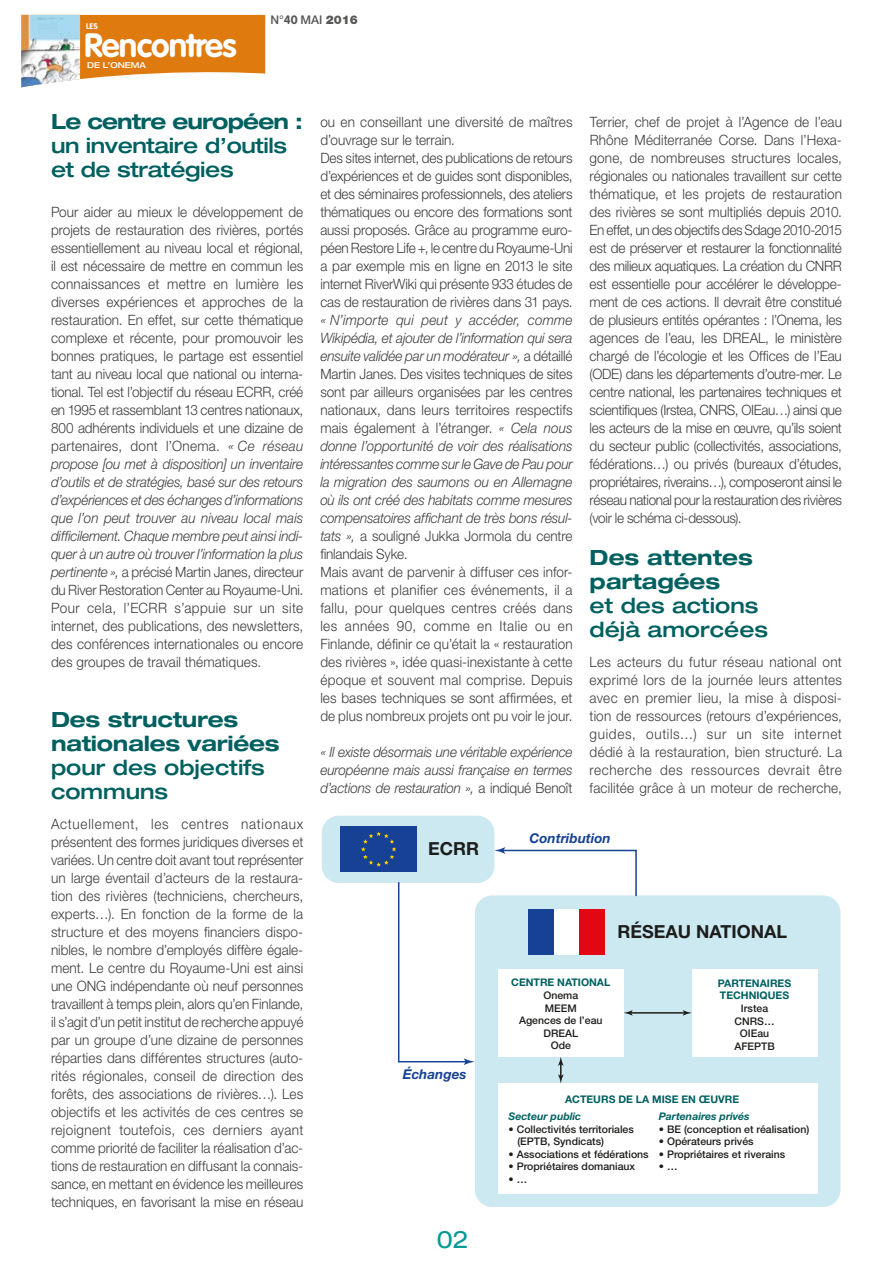
<style>
.page{position:relative;width:893px;height:1263px;background:#fff}
.page>*{position:absolute;margin:0;border:0;box-sizing:border-box;transform-origin:0 0}
.t1{font:700 33.3px "VAG Rounded";letter-spacing:-.025em;color:#fff}
.t2{font:expanded 24px "Helvetica Neue";color:#009b97}
.t3{font:700 expanded 21px/24px "Helvetica Neue";letter-spacing:-.01em;color:#006060}
.t4{font:500 expanded 21px/24px "Helvetica Neue";color:#006060}
.t5{font:500 expanded 21px/24px "Helvetica Neue";letter-spacing:-.02em;color:#006060}
.t6{font:700 expanded 21px "Helvetica Neue";letter-spacing:-.04em;color:#006060}
.t7{font:700 18px "Helvetica Neue LT Std";color:#1d1d1b}
.t8{font:300 14.25px/18px "Helvetica Neue";color:#3c3c3b;text-align:justify;scale:.95 1}
.t9{font:italic 300 14.25px/18px "Helvetica Neue";letter-spacing:-.01em;color:#3c3c3b;text-align:justify;scale:.95 1}
.t10{font:italic 700 13.5px "Helvetica Neue LT Std";color:#164194}
.t11{font:500 12px "Helvetica Neue";color:#575756}
.t12{font:500 10.5px/12.6px "Helvetica Neue LT Std";color:#1d1d1b;text-align:center}
.t13{font:700 10.5px/12.6px "Helvetica Neue LT Std";color:#006060}
.t14{font:italic 700 10.5px "Helvetica Neue LT Std";color:#006060}
.t15{font:500 expanded 8.1px "Helvetica Neue";color:#fff}
.t16{font:700 8.1px "VAG Rounded";color:#fff}
.s1{font-family:"VAG Rounded";font-weight:700}
.s2{font-weight:900}
.s3{font-style:italic}
.s4{font-style:normal}
</style>
<div class="page">
<svg style="left:80px;top:15px;width:185px;height:65px;background:#e18624"></svg>
<img style="left:21px;top:15px;width:59px;height:72px">
<div style="left:475px;top:895px;width:365px;height:312px;background:#cce9f1;border-radius:17px"></div>
<div style="left:322px;top:816px;width:172px;height:67px;background:#cce9f1;border-radius:17px"></div>
<div style="left:340px;top:826px;width:77px;height:46px;background:#164194"></div>
<svg style="left:361px;top:831px;width:35px;height:36px"></svg>
<div style="left:528px;top:909px;width:77px;height:46px;background:#fff"></div>
<div style="left:528px;top:909px;width:26px;height:46px;background:#164194"></div>
<div style="left:579px;top:909px;width:26px;height:46px;background:#e30613"></div>
<svg style="left:494px;top:847px;width:144px;height:50px"></svg>
<svg style="left:398px;top:882px;width:77px;height:183px"></svg>
<div style="left:498px;top:969px;width:126px;height:87px;background:#fff"></div>
<div style="left:692px;top:969px;width:125px;height:87px;background:#fff"></div>
<div style="left:498px;top:1083px;width:319px;height:111px;background:#fff"></div>
<hr style="left:630px;top:1012px;width:56px;height:1px;background:#1d1d1b">
<svg style="left:624px;top:1010px;width:9px;height:6px"></svg>
<svg style="left:683px;top:1010px;width:9px;height:6px"></svg>
<svg style="left:558px;top:1056px;width:6px;height:27px"></svg>
<p class="t16" style="left:86px;top:21px;width:13px">LES</p>
<h1 class="t1" style="left:84px;top:26px;width:154px">Rencontres</h1>
<p class="t15" style="left:87px;top:60px;width:60px">de l’Onema</p>
<p class="t11" style="left:270px;top:13px;width:89px">N°<span class="s1">40</span> MAI <span class="s2">2016</span></p>
<h3 class="t6" style="left:51px;top:108px;width:253px">Le centre européen :</h3>
<h3 class="t5" style="left:51px;top:133px;width:238px">un inventaire d’outils et de stratégies</h3>
<p class="t8" style="left:51px;top:202px;width:267px">Pour aider au mieux le développement de projets de restauration des rivières, portés essentiellement au niveau local et régional, il est nécessaire de mettre en commun les connaissances et mettre en lumière les diverses expériences et approches de la restauration. En effet, sur cette thématique complexe et récente, pour promouvoir les bonnes pratiques, le partage est essentiel tant au niveau local que national ou interna&shy;tional. Tel est l’objectif du réseau ECRR, créé en 1995 et rassemblant 13 centres nationaux, 800 adhérents individuels et une dizaine de partenaires, dont l’Onema. <span class="s3">« Ce réseau propose [ou met à disposition] un inventaire d’outils et de stratégies, basé sur des retours d’expériences et des échanges d’informations que l’on peut trouver au niveau local mais difficilement. Chaque membre peut ainsi indi&shy;quer à un autre où trouver l’information la plus pertinente »,</span> a précisé Martin Janes, directeur du River Restoration Center au Royaume-Uni.<br>Pour cela, l’ECRR s’appuie sur un site internet, des publications, des newsletters, des conférences internationales ou encore des groupes de travail thématiques.</p>
<h3 class="t3" style="left:51px;top:707px;width:230px">Des structures nationales variées</h3>
<h3 class="t4" style="left:51px;top:755px;width:215px">pour des objectifs communs</h3>
<p class="t8" style="left:51px;top:814px;width:267px">Actuellement, les centres nationaux présentent des formes juridiques diverses et variées. Un centre doit avant tout représenter un large éventail d’acteurs de la restaura&shy;tion des rivières (techniciens, chercheurs, experts…). En fonction de la forme de la structure et des moyens financiers dispo&shy;nibles, le nombre d’employés diffère égale&shy;ment. Le centre du Royaume-Uni est ainsi une ONG indépendante où neuf personnes travaillent à temps plein, alors qu’en Finlande, il s’agit d’un petit institut de recherche appuyé par un groupe d’une dizaine de personnes réparties dans différentes structures (auto&shy;rités régionales, conseil de direction des forêts, des associations de rivières…). Les objectifs et les activités de ces centres se rejoignent toutefois, ces derniers ayant comme priorité de faciliter la réalisation d’ac&shy;tions de restauration en diffusant la connais&shy;sance, en mettant en évidence les meilleures techniques, en favorisant la mise en réseau</p>
<p class="t8" style="left:320px;top:112px;width:267px;text-align:left">ou en conseillant une diversité de maîtres d’ouvrage sur le terrain.<br>Des sites internet, des publications de retours d’expériences et de guides sont disponibles, et des séminaires professionnels, des ateliers thématiques ou encore des formations sont aussi proposés. Grâce au programme euro&shy;péen Restore Life +, le centre du Royaume-Uni a par exemple mis en ligne en 2013 le site internet RiverWiki qui présente 933 études de cas de restauration de rivières dans 31 pays.</p>
<p class="t8" style="left:320px;top:310px;width:267px;text-align:left"><span class="s3">« N’importe qui peut y accéder, comme Wikipédia, et ajouter de l’information qui sera ensuite validée par un modérateur »,</span> a détaillé Martin Janes. Des visites techniques de sites sont par ailleurs organisées par les centres nationaux, dans leurs territoires respectifs mais également à l’étranger. <span class="s3">« Cela nous donne l’opportunité de voir des réalisations intéressantes comme sur le Gave de Pau pour la migration des saumons ou en Allemagne où ils ont créé des habitats comme mesures compensatoires affichant de très bons résul&shy;tats »,</span> a souligné Jukka Jormola du centre finlandais Syke.<br>Mais avant de parvenir à diffuser ces infor&shy;mations et planifier ces événements, il a fallu, pour quelques centres créés dans les années 90, comme en Italie ou en Finlande, définir ce qu’était la « restauration des rivières », idée quasi-inexistante à cette époque et souvent mal comprise. Depuis les bases techniques se sont affirmées, et de plus nombreux projets ont pu voir le jour.</p>
<p class="t9" style="left:320px;top:743px;width:267px">« Il existe désormais une véritable expérience européenne mais aussi française en termes d’actions de restauration », <span class="s4">a indiqué Benoît</span></p>
<p class="t8" style="left:590px;top:112px;width:267px">Terrier, chef de projet à l’Agence de l’eau Rhône Méditerranée Corse. Dans l’Hexa&shy;gone, de nombreuses structures locales, régionales ou nationales travaillent sur cette thématique, et les projets de restauration des rivières se sont multipliés depuis 2010.<br>En effet, un des objectifs des Sdage 2010-2015 est de préserver et restaurer la fonctionnalité des milieux aquatiques. La création du CNRR est essentielle pour accélérer le développe&shy;ment de ces actions. Il devrait être constitué de plusieurs entités opérantes : l’Onema, les agences de l’eau, les DREAL, le ministère chargé de l’écologie et les Offices de l’Eau (ODE) dans les départements d’outre-mer. Le centre national, les partenaires techniques et scientifiques (Irstea, CNRS, OIEau…) ainsi que les acteurs de la mise en œuvre, qu’ils soient du secteur public (collectivités, associations, fédérations…) ou privés (bureaux d’études, propriétaires, riverains…), composeront ainsi le réseau national pour la restauration des rivières (voir le schéma ci-dessous).</p>
<h3 class="t3" style="left:590px;top:545px;width:165px">Des attentes partagées</h3>
<h3 class="t4" style="left:590px;top:593px;width:180px">et des actions déjà amorcées</h3>
<p class="t8" style="left:590px;top:652px;width:267px">Les acteurs du futur réseau national ont exprimé lors de la journée leurs attentes avec en premier lieu, la mise à disposi&shy;tion de ressources (retours d’expériences, guides, outils…) sur un site internet dédié à la restauration, bien structuré. La recherche des ressources devrait être facilitée grâce à un moteur de recherche,</p>
<p class="t7" style="left:428px;top:837px;width:52px">ECRR</p>
<p class="t10" style="left:403px;top:1066px;width:65px">Échanges</p>
<h2 class="t2" style="left:437px;top:1224px;width:34px">02</h2>
<p class="t10" style="left:529px;top:830px;width:83px">Contribution</p>
<p class="t7" style="left:617px;top:920px;width:171px">RÉSEAU NATIONAL</p>
<p class="t13" style="left:511px;top:976px;width:101px">CENTRE NATIONAL</p>
<p class="t12" style="left:519px;top:989px;width:85px">Onema<br>MEEM<br>Agences de l’eau<br>DREAL<br>Ode</p>
<p class="t13" style="left:718px;top:976px;width:75px">PARTENAIRES<br>TECHNIQUES</p>
<p class="t12" style="left:734px;top:1002px;width:42px">Irstea<br>CNRS…<br>OIEau<br>AFEPTB</p>
<p class="t13" style="left:565px;top:1092px;width:176px">ACTEURS DE LA MISE EN ŒUVRE</p>
<p class="t14" style="left:509px;top:1110px;width:74px">Secteur public</p>
<p class="t12" style="left:517px;top:1122px;width:118px;text-align:left;text-indent:-9px">• Collectivités territoriales (EPTB, Syndicats)</p>
<p class="t12" style="left:509px;top:1147px;width:142px">• Associations et fédérations</p>
<p class="t12" style="left:509px;top:1160px;width:128px">• Propriétaires domaniaux</p>
<p class="t12" style="left:509px;top:1173px;width:20px">• …</p>
<p class="t14" style="left:659px;top:1110px;width:92px">Partenaires privés</p>
<p class="t12" style="left:659px;top:1122px;width:152px">• BE (conception et réalisation)</p>
<p class="t12" style="left:659px;top:1135px;width:96px">• Opérateurs privés</p>
<p class="t12" style="left:659px;top:1147px;width:128px">• Propriétaires et riverains</p>
<p class="t12" style="left:659px;top:1160px;width:20px">• …</p>
</div>
